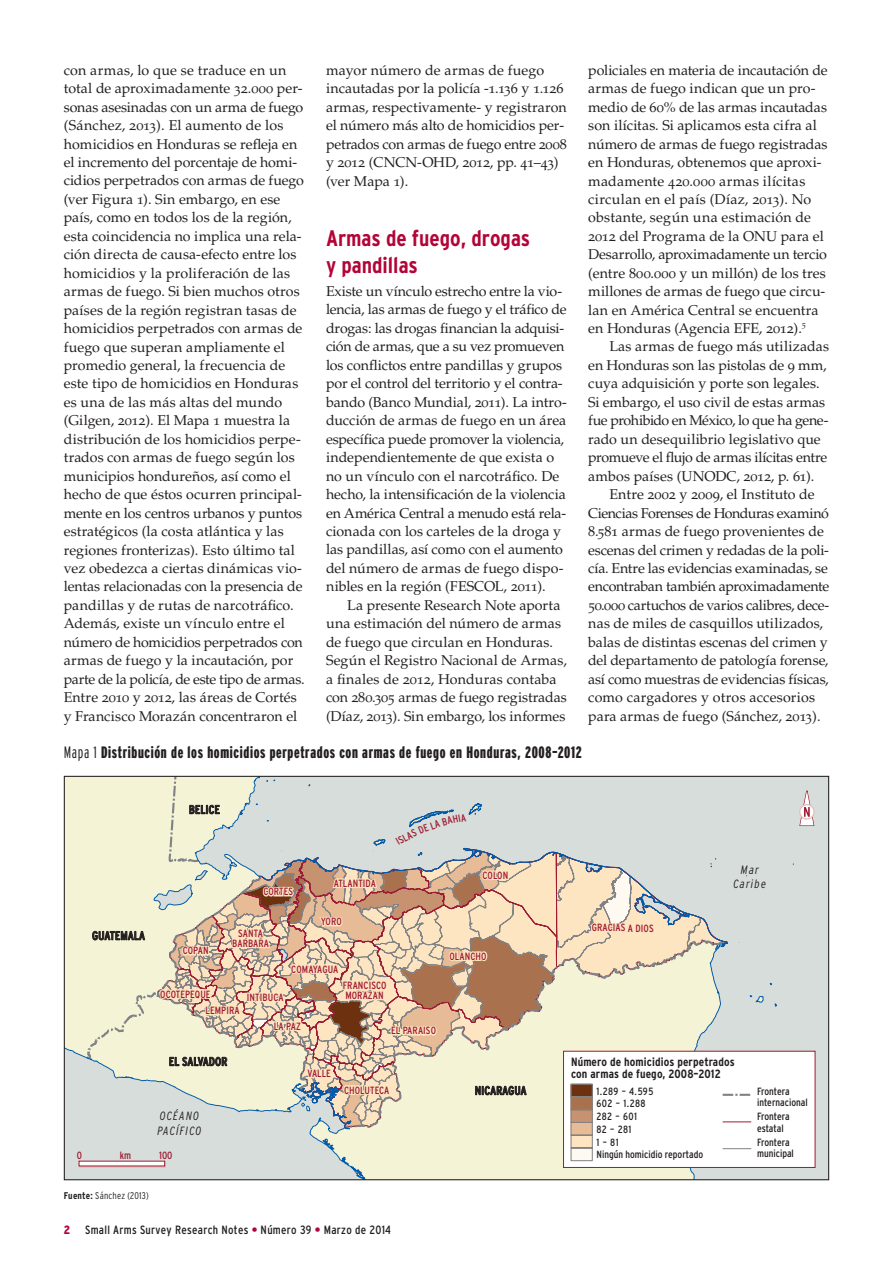
<style>
.page{position:relative;width:893px;height:1263px;background:#fff}
.page>*{position:absolute;margin:0;border:0;box-sizing:border-box;transform-origin:0 0}
.t1{font:700 condensed 22.5px/27px "Interstate";color:#b30437}
.t2{font:900 extra-condensed 16.5px "Interstate";letter-spacing:.04em;color:#231f20}
.t3{font:14.25px/18.5px "Palatino";color:#231f20}
.t4{font:condensed 12px "Interstate";letter-spacing:.025em;color:#231f20}
.t5{font:700 condensed 12px/12px "Interstate";letter-spacing:.01em;color:#231f20}
.t6{font:italic 300 condensed 12px/13.5px "Interstate";letter-spacing:.1em;color:#231f20;text-align:center}
.t7{font:condensed 10.5px/10.5px "Interstate";letter-spacing:.01em;color:#9e1b33}
.t8{font:condensed 10.5px/12.8px "Interstate";color:#231f20}
.t9{font:300 condensed 9.75px "Interstate";letter-spacing:.02em;color:#231f20}
.s1{font-family:"Palatino SC"}
.s2{font-weight:300}
.s3{font-weight:700}
.s4{font-weight:900;color:#b30437}
</style>
<div class="page">
<svg style="left:64px;top:776px;width:765px;height:404px;fill:#d7ddda"></svg>
<svg style="left:165px;top:1161px;width:530px;height:17px"></svg>
<div style="left:563px;top:1051px;width:252px;height:117px;background:#fff;border:1px solid #9e1b33"></div>
<div style="left:79px;top:1162px;width:87px;height:6px;border:1px solid #e9bdbb"></div>
<div style="left:79px;top:1161px;width:86px;height:5px;background:#fff"></div>
<svg style="left:64px;top:789px;width:751px;height:372px"></svg>
<p class="t3" style="left:64px;top:61px;width:242px">con armas, lo que se traduce en un total de aproximadamente <span class="s1">32</span>.<span class="s1">000</span> per&shy;sonas asesinadas con un arma de fuego (Sánchez, <span class="s1">2013</span>). El aumento de los homicidios en Honduras se refleja en el incremento del porcentaje de homi&shy;cidios perpetrados con armas de fuego (ver Figura <span class="s1">1</span>). Sin embargo, en ese país, como en todos los de la región, esta coincidencia no implica una rela&shy;ción directa de causa-efecto entre los homicidios y la proliferación de las armas de fuego. Si bien muchos otros países de la región registran tasas de homicidios perpetrados con armas de fuego que superan ampliamente el promedio general, la frecuencia de este tipo de homicidios en Honduras es una de las más altas del mundo (Gilgen, <span class="s1">2012</span>). El Mapa <span class="s1">1</span> muestra la distribución de los homicidios perpe&shy;trados con armas de fuego según los municipios hondureños, así como el hecho de que éstos ocurren principal&shy;mente en los centros urbanos y puntos estratégicos (la costa atlántica y las regiones fronterizas). Esto último tal vez obedezca a ciertas dinámicas vio&shy;lentas relacionadas con la presencia de pandillas y de rutas de narcotráfico.<br>Además, existe un vínculo entre el número de homicidios perpetrados con armas de fuego y la incautación, por parte de la policía, de este tipo de armas.<br>Entre <span class="s1">2010</span> y <span class="s1">2012</span>, las áreas de Cortés y Francisco Morazán concentraron el</p>
<p class="t3" style="left:326px;top:61px;width:242px">mayor número de armas de fuego incautadas por la policía -<span class="s1">1</span>.<span class="s1">136</span> y <span class="s1">1</span>.<span class="s1">126 </span>armas, respectivamente- y registraron el número más alto de homicidios per&shy;petrados con armas de fuego entre <span class="s1">2008 </span>y <span class="s1">2012</span> (CNCN-OHD, <span class="s1">2012</span>, pp. <span class="s1">41</span>–<span class="s1">43</span>) (ver Mapa <span class="s1">1</span>).</p>
<h1 class="t1" style="left:326px;top:225px;width:206px">Armas de fuego, drogas y pandillas</h1>
<p class="t3" style="left:326px;top:282px;width:242px">Existe un vínculo estrecho entre la vio&shy;lencia, las armas de fuego y el tráfico de drogas: las drogas financian la adquisi&shy;ción de armas, que a su vez promueven los conflictos entre pandillas y grupos por el control del territorio y el contra&shy;bando (Banco Mundial, <span class="s1">2011</span>). La intro&shy;ducción de armas de fuego en un área específica puede promover la violencia, independientemente de que exista o no un vínculo con el narcotráfico. De hecho, la intensificación de la violencia en América Central a menudo está rela&shy;cionada con los carteles de la droga y las pandillas, así como con el aumento del número de armas de fuego dispo&shy;nibles en la región (FESCOL, <span class="s1">2011</span>).</p>
<p class="t3" style="left:326px;top:596px;width:242px;text-indent:21px">La presente Research Note aporta una estimación del número de armas de fuego que circulan en Honduras.<br>Según el Registro Nacional de Armas, a finales de <span class="s1">2012</span>, Honduras contaba con <span class="s1">280</span>.<span class="s1">305</span> armas de fuego registradas (Díaz, <span class="s1">2013</span>). Sin embargo, los informes</p>
<p class="t3" style="left:588px;top:61px;width:241px">policiales en materia de incautación de armas de fuego indican que un pro&shy;medio de <span class="s1">60</span>% de las armas incautadas son ilícitas. Si aplicamos esta cifra al número de armas de fuego registradas en Honduras, obtenemos que aproxi&shy;madamente <span class="s1">420</span>.<span class="s1">000</span> armas ilícitas circulan en el país (Díaz, <span class="s1">2013</span>). No obstante, según una estimación de <span class="s1">2012</span> del Programa de la ONU para el Desarrollo, aproximadamente un tercio (entre <span class="s1">800</span>.<span class="s1">000</span> y un millón) de los tres millones de armas de fuego que circu&shy;lan en América Central se encuentra en Honduras (Agencia EFE, <span class="s1">2012</span>).<sup>5</sup></p>
<p class="t3" style="left:588px;top:338px;width:242px;text-indent:21px">Las armas de fuego más utilizadas en Honduras son las pistolas de <span class="s1">9</span> mm, cuya adquisición y porte son legales.<br>Si embargo, el uso civil de estas armas fue prohibido en México, lo que ha gene&shy;rado un desequilibrio legislativo que promueve el flujo de armas ilícitas entre ambos países (UNODC, <span class="s1">2012</span>, p. <span class="s1">61</span>).</p>
<p class="t3" style="left:588px;top:485px;width:242px;text-indent:21px">Entre <span class="s1">2002</span> y <span class="s1">2009</span>, el Instituto de Ciencias Forenses de Honduras examinó <span class="s1">8</span>.<span class="s1">581</span> armas de fuego provenientes de escenas del crimen y redadas de la poli&shy;cía. Entre las evidencias examinadas, se encontraban también aproximadamente <span class="s1">50</span>.<span class="s1">000</span> cartuchos de varios calibres, dece&shy;nas de miles de casquillos utilizados, balas de distintas escenas del crimen y del departamento de patología forense, así como muestras de evidencias físicas, como cargadores y otros accesorios para armas de fuego (Sánchez, <span class="s1">2013</span>).</p>
<p class="t2" style="left:64px;top:743px;width:519px"><span class="s2">Mapa 1</span> Distribución de los homicidios perpetrados con armas de fuego en Honduras, 2008–2012</p>
<p class="t4" style="left:189px;top:803px;width:32px">BELICE</p>
<p class="t4" style="left:92px;top:929px;width:54px">GUATEMALA</p>
<p class="t7" style="left:183px;top:945px;width:27px">COPAN</p>
<p class="t7" style="left:160px;top:989px;width:52px">OCOTEPEQUE</p>
<p class="t7" style="left:263px;top:886px;width:31px">CORTES</p>
<p class="t7" style="left:232px;top:927px;width:38px;text-align:center">SANTA<br>BARBARA</p>
<p class="t7" style="left:334px;top:878px;width:44px">ATLANTIDA</p>
<p class="t7" style="left:321px;top:916px;width:23px">YORO</p>
<p class="t7" style="left:247px;top:992px;width:38px">INTIBUCA</p>
<p class="t7" style="left:291px;top:964px;width:49px">COMAYAGUA</p>
<p class="t7" style="left:343px;top:980px;width:45px">FRANCISCO<br>MORAZAN</p>
<p class="t7" style="left:206px;top:1005px;width:36px">LEMPIRA</p>
<p class="t4" style="left:169px;top:1055px;width:60px">EL SALVADOR</p>
<p class="t6" style="left:157px;top:1108px;width:45px;line-height:15px;text-align:left">OCÉANO<br>PACÍFICO</p>
<p class="t7" style="left:274px;top:1021px;width:28px">LA PAZ</p>
<p class="t7" style="left:391px;top:1025px;width:46px">EL PARAISO</p>
<p class="t7" style="left:308px;top:1068px;width:25px">VALLE</p>
<p class="t7" style="left:344px;top:1085px;width:47px">CHOLUTECA</p>
<p class="t7" style="left:77px;top:1149px;width:7px">0</p>
<p class="t7" style="left:120px;top:1149px;width:13px">km</p>
<p class="t7" style="left:159px;top:1149px;width:15px">100</p>
<p class="t8" style="left:64px;top:1184px;width:86px">Fuente: Sánchez, 2013</p>
<p class="t9" style="left:64px;top:1190px;width:86px"><span class="s3">Fuente:</span> Sánchez (2013)</p>
<p class="t4" style="left:64px;top:1223px;width:329px"><span class="s4">2</span> Small Arms Survey Research Notes <span class="s4">•</span> Número 39 <span class="s4">•</span> Marzo de 2014</p>
<p class="t7" style="left:483px;top:870px;width:27px">COLON</p>
<p class="t7" style="left:449px;top:951px;width:39px">OLANCHO</p>
<p class="t4" style="left:475px;top:1084px;width:53px">NICARAGUA</p>
<p class="t7" style="left:592px;top:922px;width:64px">GRACIAS A DIOS</p>
<p class="t6" style="left:734px;top:863px;width:34px">Mar<br>Caribe</p>
<p class="t5" style="left:571px;top:1056px;width:165px">Número de homicidios perpetrados con armas de fuego, 2008–2012</p>
<p class="t8" style="left:597px;top:1084px;width:108px">1.289 – 4.595<br>602 – 1.288<br>282 – 601<br>82 – 281<br>1 – 81<br>Ningún homicidio reportado</p>
<p class="t8" style="left:757px;top:1085px;width:52px;line-height:11.2px">Frontera internacional</p>
<p class="t8" style="left:757px;top:1111px;width:34px;line-height:11.2px">Frontera estatal</p>
<p class="t8" style="left:757px;top:1137px;width:38px;line-height:11.2px">Frontera municipal</p>
</div>
